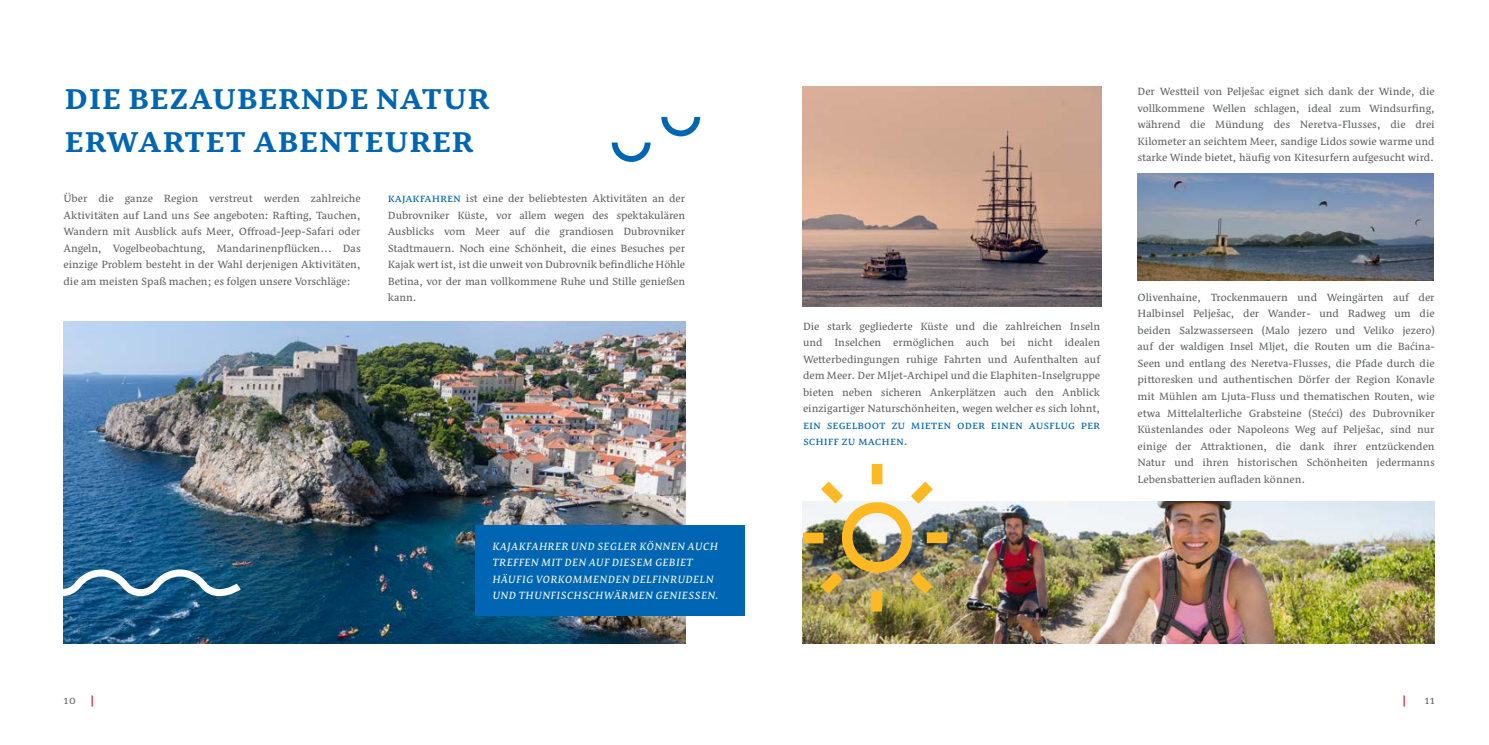
<style>
.page{position:relative;width:1489px;height:745px;background:#fff}
.page>*{position:absolute;margin:0;border:0;box-sizing:border-box;transform-origin:0 0}
.t1{font:700 37.5px/42.5px "Nassim Latn";letter-spacing:.035em;color:#0066b3}
.t2{font:13.75px/16.5px "Nassim Latn";color:#636466;text-align:justify}
.t3{font:italic 13.75px/16.5px "Nassim Latn";letter-spacing:.035em;color:#fff}
.t4{font:13.75px/16.5px "Nassim Latn";color:#0066b3}
.s1{color:#0066b3}
</style>
<div class="page">
<img style="left:63px;top:321px;width:622px;height:322px">
<img style="left:803px;top:501px;width:631px;height:142px">
<img style="left:803px;top:87px;width:297px;height:219px">
<svg style="left:63px;top:569px;width:178px;height:26px"></svg>
<img style="left:1137px;top:173px;width:296px;height:107px">
<div style="left:475px;top:524px;width:269px;height:91px;background:#0066b3"></div>
<svg style="left:661px;top:117px;width:39px;height:19px"></svg>
<svg style="left:611px;top:142px;width:39px;height:20px"></svg>
<div style="left:803px;top:532px;width:20px;height:11px;background:#fdb924"></div>
<div style="left:871px;top:590px;width:10px;height:21px;background:#fdb924"></div>
<div style="left:871px;top:463px;width:11px;height:21px;background:#fdb924"></div>
<img style="left:820px;top:481px;width:112px;height:112px">
<div style="left:926px;top:532px;width:21px;height:10px;background:#fdb924"></div>
<h1 class="t1" style="left:65px;top:75px;width:426px">DIE BEZAUBERNDE NATUR<br>ERWARTET ABENTEURER</h1>
<p class="t2" style="left:63px;top:191px;width:299px">Über die ganze Region verstreut werden zahlreiche Aktivitäten auf Land uns See angeboten: Rafting, Tauchen, Wandern mit Ausblick aufs Meer, Offroad-Jeep-Safari oder Angeln, Vogelbeobachtung, Mandarinenpflücken... Das einzige Problem besteht in der Wahl derjenigen Aktivitäten, die am meisten Spaß machen; es folgen unsere Vorschläge:</p>
<p class="t2" style="left:388px;top:191px;width:299px"><span class="s1">kajakfahren</span> ist eine der beliebtesten Aktivitäten an der Dubrovniker Küste, vor allem wegen des spektakulären Ausblicks vom Meer auf die grandiosen Dubrovniker Stadtmauern. Noch eine Schönheit, die eines Besuches per Kajak wert ist, ist die unweit von Dubrovnik befindliche Höhle Betina, vor der man vollkommene Ruhe und Stille genießen kann.</p>
<p class="t3" style="left:492px;top:536px;width:227px">KAJAKFAHRER UND SEGLER KÖNNEN AUCH TREFFEN MIT DEN AUF DIESEM GEBIET HÄUFIG VORKOMMENDEN DELFINRUDELN UND THUNFISCHSCHWÄRMEN GENIESSEN.</p>
<p class="t2" style="left:1137px;top:84px;width:299px">Der Westteil von Pelješac eignet sich dank der Winde, die vollkommene Wellen schlagen, ideal zum Windsurfing, während die Mündung des Neretva-Flusses, die drei Kilometer an seichtem Meer, sandige Lidos sowie warme und starke Winde bietet, häufig von Kitesurfern aufgesucht wird.</p>
<p class="t2" style="left:803px;top:318px;width:299px">Die stark gegliederte Küste und die zahlreichen Inseln und Inselchen ermöglichen auch bei nicht idealen Wetterbedingungen ruhige Fahrten und Aufenthalten auf dem Meer. Der Mljet-Archipel und die Elaphiten-Inselgruppe bieten neben sicheren Ankerplätzen auch den Anblick einzigartiger Naturschönheiten, wegen welcher es sich lohnt,</p>
<p class="t4" style="left:803px;top:417px;width:299px">ein segelboot zu mieten oder einen ausflug per schiff zu machen.</p>
<p class="t2" style="left:1137px;top:289px;width:299px">Olivenhaine, Trockenmauern und Weingärten auf der Halbinsel Pelješac, der Wander- und Radweg um die beiden Salzwasserseen (Malo jezero und Veliko jezero) auf der waldigen Insel Mljet, die Routen um die Baćina-Seen und entlang des Neretva-Flusses, die Pfade durch die pittoresken und authentischen Dörfer der Region Konavle mit Mühlen am Ljuta-Fluss und thematischen Routen, wie etwa Mittelalterliche Grabsteine (Stećci) des Dubrovniker Küstenlandes oder Napoleons Weg auf Pelješac, sind nur einige der Attraktionen, die dank ihrer entzückenden Natur und ihren historischen Schönheiten jedermanns Lebensbatterien aufladen können.</p>
<p class="t2" style="left:63px;top:692px;width:14px">10</p>
<p class="t2" style="left:1424px;top:692px;width:12px">11</p>
</div>
